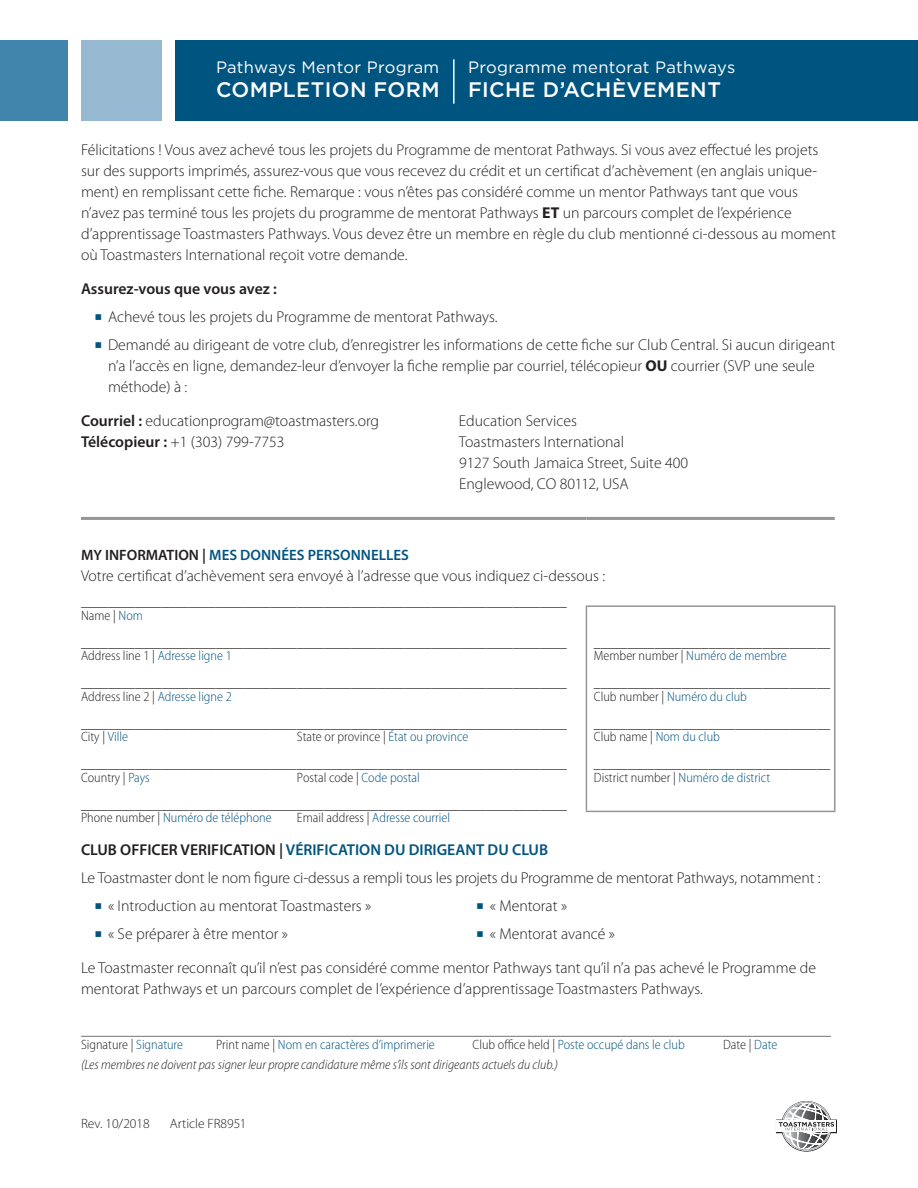
<style>
.page{position:relative;width:918px;height:1188px;background:#fff}
.page>*{position:absolute;margin:0;border:0;box-sizing:border-box;transform-origin:0 0}
.t1{font:500 21px "Gotham";letter-spacing:.02em;color:#fff}
.t2{font:16.5px "Gotham";letter-spacing:.02em;color:#fff}
.t3{font:300 15.75px/21px "Myriad Pro";color:#231f20}
.t4{font:600 15.75px "Myriad Pro";color:#005480}
.t5{font:600 15.75px "Myriad Pro";color:#231f20}
.Head{font:600 15px "Myriad Pro";color:#005480}
.line{font:300 semi-condensed 13.5px/13.5px "Myriad Pro";color:#231f20}
.t6{font:300 semi-condensed 13.5px "Myriad Pro";color:#005480}
.t7{font:italic 300 semi-condensed 13.5px "Myriad Pro";color:#231f20}
.Bulleted_list{font:300 13.5px "Myriad Pro";color:#231f20}
.s1{font-weight:700}
.s2{font-family:"Minion Pro";font-weight:700;font-stretch:condensed;font-size:19.5px;color:#005480}
.s3{font-weight:600}
.s4{color:#231f20}
.s5{color:#005480}
</style>
<div class="page">
<hr style="left:81px;top:517px;width:505px;height:3px;background:#939598">
<hr style="left:586px;top:517px;width:249px;height:3px;background:#939598">
<hr style="left:586px;top:605px;width:249px;height:2px;background:#939598">
<hr style="left:586px;top:607px;width:1px;height:204px;background:#939598">
<hr style="left:834px;top:607px;width:2px;height:204px;background:#939598">
<hr style="left:586px;top:811px;width:249px;height:1px;background:#939598">
<div style="left:81px;top:40px;width:81px;height:81px;background:#96b8d1"></div>
<div style="left:176px;top:40px;width:742px;height:81px;background:#005480"></div>
<div style="left:0;top:40px;width:68px;height:81px;background:#4185ac"></div>
<svg style="left:776px;top:1101px;width:61px;height:51px"></svg>
<hr style="left:453px;top:59px;width:2px;height:45px;background:#fff">
<p class="t2" style="left:216px;top:57px;width:225px">Pathways Mentor Program</p>
<p class="t1" style="left:216px;top:76px;width:225px">COMPLETION FORM</p>
<p class="t2" style="left:468px;top:57px;width:269px">Programme mentorat Pathways</p>
<p class="t1" style="left:468px;top:76px;width:254px">FICHE D’ACHÈVEMENT</p>
<p class="t3" style="left:81px;top:139px;width:756px">Félicitations ! Vous avez achevé tous les projets du Programme de mentorat Pathways. Si vous avez effectué les projets sur des supports imprimés, assurez-vous que vous recevez du crédit et un certificat d’achèvement (en anglais unique&shy;ment) en remplissant cette fiche. Remarque : vous n’êtes pas considéré comme un mentor Pathways tant que vous n’avez pas terminé tous les projets du programme de mentorat Pathways <span class="s1">ET</span> un parcours complet de l’expérience d’apprentissage Toastmasters Pathways. Vous devez être un membre en règle du club mentionné ci-dessous au moment où Toastmasters International reçoit votre demande.</p>
<p class="t5" style="left:81px;top:279px;width:197px">Assurez-vous que vous avez :</p>
<p class="t3" style="left:94px;top:306px;width:405px"><span class="s2">■</span> Achevé tous les projets du Programme de mentorat Pathways.</p>
<p class="t3" style="left:108px;top:334px;width:729px;text-indent:-14px"><span class="s2">■</span> Demandé au dirigeant de votre club, d’enregistrer les informations de cette fiche sur Club Central. Si aucun dirigeant n’a l’accès en ligne, demandez-leur d’envoyer la fiche remplie par courriel, télécopieur <span class="s1">OU</span> courrier (SVP une seule méthode) à :</p>
<p class="t3" style="left:81px;top:411px;width:300px"><span class="s3">Courriel :</span> educationprogram@toastmasters.org</p>
<p class="t3" style="left:459px;top:411px;width:119px">Education Services</p>
<p class="t3" style="left:81px;top:432px;width:205px"><span class="s3">Télécopieur :</span> +1 (303) 799-7753</p>
<p class="t3" style="left:459px;top:432px;width:167px">Toastmasters International</p>
<p class="t3" style="left:459px;top:453px;width:231px">9127 South Jamaica Street, Suite 400<br>Englewood, CO 80112, USA</p>
<p class="Head" style="left:81px;top:546px;width:330px"><span class="s4">MY INFORMATION |</span> MES DONNÉES PERSONNELLES</p>
<p class="t3" style="left:81px;top:566px;width:526px">Votre certificat d’achèvement sera envoyé à l’adresse que vous indiquez ci-dessous :</p>
<p class="line" style="left:81px;top:595px;width:487px">________________________________________________________________________</p>
<p class="line" style="left:81px;top:609px;width:63px">Name | <span class="s5">Nom</span></p>
<p class="line" style="left:81px;top:636px;width:487px">________________________________________________________________________</p>
<p class="line" style="left:81px;top:649px;width:152px">Address line 1 | <span class="s5">Adresse ligne 1</span></p>
<p class="line" style="left:81px;top:676px;width:487px">________________________________________________________________________</p>
<p class="line" style="left:81px;top:690px;width:152px">Address line 2 | <span class="s5">Adresse ligne 2</span></p>
<p class="line" style="left:81px;top:717px;width:487px">________________________________________________________________________</p>
<p class="line" style="left:81px;top:730px;width:49px">City | <span class="s5">Ville</span></p>
<p class="line" style="left:297px;top:730px;width:173px">State or province | <span class="s5">État ou province</span></p>
<p class="line" style="left:81px;top:757px;width:487px">________________________________________________________________________</p>
<p class="line" style="left:81px;top:771px;width:70px">Country | <span class="s5">Pays</span></p>
<p class="line" style="left:297px;top:771px;width:124px">Postal code | <span class="s5">Code postal</span></p>
<p class="line" style="left:81px;top:798px;width:487px">________________________________________________________________________</p>
<p class="t6" style="left:81px;top:810px;width:192px"><span class="s4">Phone number |</span> Numéro de téléphone</p>
<p class="t6" style="left:297px;top:810px;width:155px"><span class="s4">Email address |</span> Adresse courriel</p>
<p class="line" style="left:594px;top:636px;width:238px">___________________________________<br>Member number | <span class="s5">Numéro de membre</span></p>
<p class="line" style="left:594px;top:676px;width:238px">___________________________________<br>Club number | <span class="s5">Numéro du club</span></p>
<p class="line" style="left:594px;top:717px;width:238px">___________________________________<br>Club name | <span class="s5">Nom du club</span></p>
<p class="line" style="left:594px;top:757px;width:238px">___________________________________<br>District number | <span class="s5">Numéro de district</span></p>
<p class="t4" style="left:81px;top:840px;width:469px"><span class="s4">CLUB OFFICER VERIFICATION |</span> VÉRIFICATION DU DIRIGEANT DU CLUB</p>
<p class="t3" style="left:81px;top:868px;width:741px">Le Toastmaster dont le nom figure ci-dessus a rempli tous les projets du Programme de mentorat Pathways, notamment :</p>
<p class="t3" style="left:94px;top:895px;width:278px"><span class="s2">■</span> « Introduction au mentorat Toastmasters »</p>
<p class="t3" style="left:94px;top:923px;width:195px"><span class="s2">■</span> « Se préparer à être mentor »</p>
<p class="t3" style="left:476px;top:895px;width:93px"><span class="s2">■</span> « Mentorat »</p>
<p class="t3" style="left:476px;top:923px;width:140px"><span class="s2">■</span> « Mentorat avancé »</p>
<p class="t3" style="left:81px;top:958px;width:736px">Le Toastmaster reconnaît qu’il n’est pas considéré comme mentor Pathways tant qu’il n’a pas achevé le Programme de mentorat Pathways et un parcours complet de l’expérience d’apprentissage Toastmasters Pathways.</p>
<p class="line" style="left:81px;top:1038px;width:104px">Signature | <span class="s5">Signature</span></p>
<p class="t6" style="left:216px;top:1037px;width:220px"><span class="s4">Print name |</span> Nom en caractères d’imprimerie</p>
<p class="t6" style="left:472px;top:1037px;width:214px"><span class="s4">Club office held |</span> Poste occupé dans le club</p>
<p class="line" style="left:723px;top:1038px;width:56px">Date | <span class="s5">Date</span></p>
<p class="t7" style="left:81px;top:1057px;width:479px">(Les membres ne doivent pas signer leur propre candidature même s’ils sont dirigeants actuels du club.)</p>
<p class="Bulleted_list" style="left:81px;top:1116px;width:70px">Rev. 10/2018</p>
<p class="Bulleted_list" style="left:170px;top:1116px;width:78px">Article FR8951</p>
</div>
